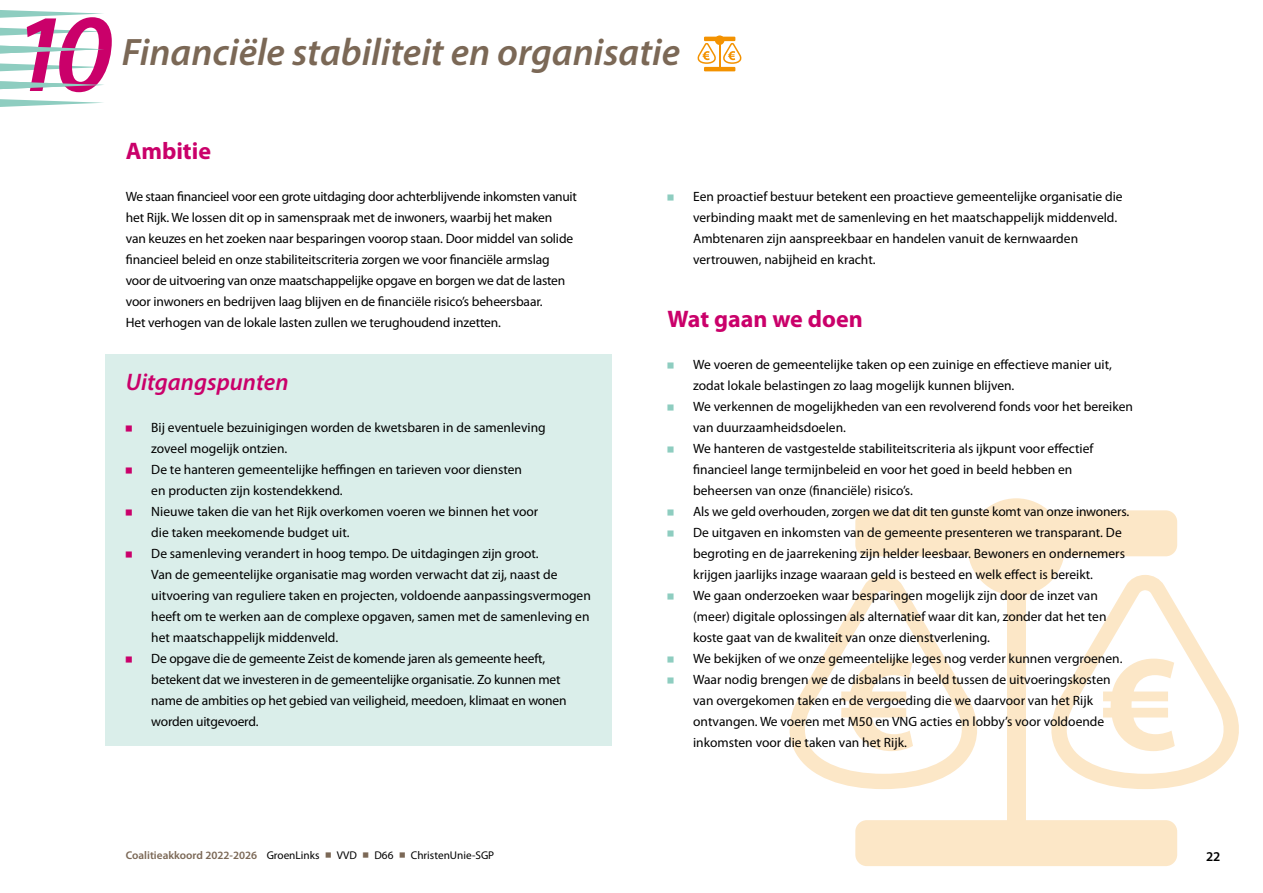
<style>
.page{position:relative;width:1263px;height:893px;background:#fff}
.page>*{position:absolute;margin:0;border:0;box-sizing:border-box;transform-origin:0 0}
.t1{font:italic 600 111.6px "Myriad Pro";color:#ca006a}
.t2{font:italic 600 38.4px "Myriad Pro";color:#7b6856}
.Tussenkop{font:700 24px "Myriad Pro";color:#ca006a}
.Tussenkop-2{font:italic 600 24px "Myriad Pro";color:#ca006a}
.Brood{font:13.5px/21px "Myriad Pro";color:#000}
.Brood-2{font:13.5px/21px "Myriad Pro";letter-spacing:-.02em;color:#000}
.t3{font:600 13.5px "Myriad Pro";color:#000}
.t4{font:600 11.25px "Myriad Pro";color:#7b6856}
.t5{font:11.25px "Myriad Pro";color:#000}
.s1{font-family:"ASD Formfont";color:#ca006a}
.s2{font-family:"ASD Formfont";color:#8ecdc0}
.s3{font-weight:400;color:#000}
</style>
<div class="page">
<svg style="left:0;top:63px;width:103px;height:8px"></svg>
<svg style="left:0;top:28px;width:103px;height:8px"></svg>
<svg style="left:0;top:99px;width:103px;height:8px"></svg>
<svg style="left:0;top:10px;width:103px;height:8px"></svg>
<div style="left:855px;top:820px;width:322px;height:46px;background:#fce7c7;border-radius:11px"></div>
<div style="left:855px;top:510px;width:322px;height:46px;background:#fce7c7;border-radius:11px"></div>
<div style="left:1007px;top:543px;width:19px;height:300px;background:#fce7c7"></div>
<div style="left:967px;top:498px;width:98px;height:98px;background:#fce7c7;border-radius:50%"></div>
<svg style="left:789px;top:564px;width:206px;height:225px"></svg>
<svg style="left:841px;top:659px;width:72px;height:92px"></svg>
<svg style="left:1038px;top:564px;width:201px;height:225px"></svg>
<svg style="left:1103px;top:659px;width:72px;height:92px"></svg>
<div style="left:105px;top:354px;width:507px;height:391px;background:#daeeea"></div>
<hr style="left:704px;top:67px;width:31px;height:4px;background:#f39200">
<hr style="left:704px;top:37px;width:31px;height:4px;background:#f39200">
<hr style="left:719px;top:40px;width:2px;height:29px;background:#f39200">
<div style="left:715px;top:35px;width:9px;height:10px;background:#f39200;border-radius:50%"></div>
<svg style="left:697px;top:42px;width:45px;height:22px"></svg>
<svg style="left:0;top:81px;width:104px;height:8px"></svg>
<svg style="left:0;top:46px;width:104px;height:7px"></svg>
<p class="t1" style="left:10px;top:-17px;width:105px">10</p>
<p class="t2" style="left:122px;top:28px;width:560px">Financiële stabiliteit en organisatie</p>
<p class="Tussenkop" style="left:126px;top:135px;width:87px">Ambitie</p>
<p class="Brood-2" style="left:126px;top:186px;width:453px">We staan financieel voor een grote uitdaging door achterblijvende inkomsten vanuit het Rijk. We lossen dit op in samenspraak met de inwoners, waarbij het maken</p>
<p class="Brood" style="left:126px;top:228px;width:449px">van keuzes en het zoeken naar besparingen voorop staan. Door middel van solide financieel beleid en onze stabiliteitscriteria zorgen we voor financiële armslag</p>
<p class="Brood-2" style="left:126px;top:270px;width:441px">voor de uitvoering van onze maatschappelijke opgave en borgen we dat de lasten</p>
<p class="Brood" style="left:126px;top:291px;width:418px">voor inwoners en bedrijven laag blijven en de financiële risico’s beheersbaar.</p>
<p class="Brood" style="left:126px;top:312px;width:377px">Het verhogen van de lokale lasten zullen we terughoudend inzetten.</p>
<p class="Tussenkop-2" style="left:126px;top:367px;width:164px">Uitgangspunten</p>
<p class="Brood" style="left:151px;top:417px;width:396px;text-indent:-26px"><span class="s1">•</span> Bij eventuele bezuinigingen worden de kwetsbaren in de samenleving zoveel mogelijk ontzien.</p>
<p class="Brood" style="left:151px;top:459px;width:372px;text-indent:-26px"><span class="s1">•</span> De te hanteren gemeentelijke heffingen en tarieven voor diensten en producten zijn kostendekkend.</p>
<p class="Brood" style="left:151px;top:501px;width:389px;text-indent:-26px"><span class="s1">•</span> Nieuwe taken die van het Rijk overkomen voeren we binnen het voor die taken meekomende budget uit.</p>
<p class="Brood" style="left:151px;top:543px;width:441px;text-indent:-26px"><span class="s1">•</span> De samenleving verandert in hoog tempo. De uitdagingen zijn groot.<br>Van de gemeentelijke organisatie mag worden verwacht dat zij, naast de uitvoering van reguliere taken en projecten, voldoende aanpassingsvermogen heeft om te werken aan de complexe opgaven, samen met de samenleving en het maatschappelijk middenveld.</p>
<p class="Brood" style="left:151px;top:648px;width:417px;text-indent:-26px"><span class="s1">•</span> De opgave die de gemeente Zeist de komende jaren als gemeente heeft, betekent dat we investeren in de gemeentelijke organisatie. Zo kunnen met name de ambities op het gebied van veiligheid, meedoen, klimaat en wonen worden uitgevoerd.</p>
<p class="Brood" style="left:693px;top:186px;width:431px;text-indent:-26px"><span class="s2">•</span> Een proactief bestuur betekent een proactieve gemeentelijke organisatie die verbinding maakt met de samenleving en het maatschappelijk middenveld.<br>Ambtenaren zijn aanspreekbaar en handelen vanuit de kernwaarden vertrouwen, nabijheid en kracht.</p>
<p class="Tussenkop" style="left:668px;top:303px;width:197px">Wat gaan we doen</p>
<p class="Brood" style="left:693px;top:354px;width:420px;text-indent:-26px"><span class="s2">•</span> We voeren de gemeentelijke taken op een zuinige en effectieve manier uit, zodat lokale belastingen zo laag mogelijk kunnen blijven.</p>
<p class="Brood" style="left:693px;top:396px;width:441px;text-indent:-26px"><span class="s2">•</span> We verkennen de mogelijkheden van een revolverend fonds voor het bereiken van duurzaamheidsdoelen.</p>
<p class="Brood" style="left:693px;top:438px;width:402px;text-indent:-26px"><span class="s2">•</span> We hanteren de vastgestelde stabiliteitscriteria als ijkpunt voor effectief financieel lange termijnbeleid en voor het goed in beeld hebben en beheersen van onze (financiële) risico’s.</p>
<p class="Brood" style="left:668px;top:501px;width:463px"><span class="s2">•</span> Als we geld overhouden, zorgen we dat dit ten gunste komt van onze inwoners.</p>
<p class="Brood" style="left:693px;top:522px;width:433px;text-indent:-26px"><span class="s2">•</span> De uitgaven en inkomsten van de gemeente presenteren we transparant. De begroting en de jaarrekening zijn helder leesbaar. Bewoners en ondernemers krijgen jaarlijks inzage waaraan geld is besteed en welk effect is bereikt.</p>
<p class="Brood" style="left:693px;top:585px;width:415px;text-indent:-26px"><span class="s2">•</span> We gaan onderzoeken waar besparingen mogelijk zijn door de inzet van (meer) digitale oplossingen als alternatief waar dit kan, zonder dat het ten koste gaat van de kwaliteit van onze dienstverlening.</p>
<p class="Brood" style="left:668px;top:648px;width:456px"><span class="s2">•</span> We bekijken of we onze gemeentelijke leges nog verder kunnen vergroenen.</p>
<p class="Brood" style="left:693px;top:669px;width:419px;text-indent:-26px"><span class="s2">•</span> Waar nodig brengen we de disbalans in beeld tussen de uitvoeringskosten van overgekomen taken en de vergoeding die we daarvoor van het Rijk ontvangen. We voeren met M50 en VNG acties en lobby’s voor voldoende inkomsten voor die taken van het Rijk.</p>
<p class="t4" style="left:126px;top:848px;width:195px">Coalitieakkoord 2022-2026 <span class="s3">GroenLinks</span></p>
<p class="t5" style="left:337px;top:848px;width:22px">VVD</p>
<p class="t5" style="left:374px;top:848px;width:21px">D66</p>
<p class="t5" style="left:411px;top:848px;width:85px">ChristenUnie-SGP</p>
<p class="t3" style="left:1206px;top:847px;width:16px">22</p>
</div>
